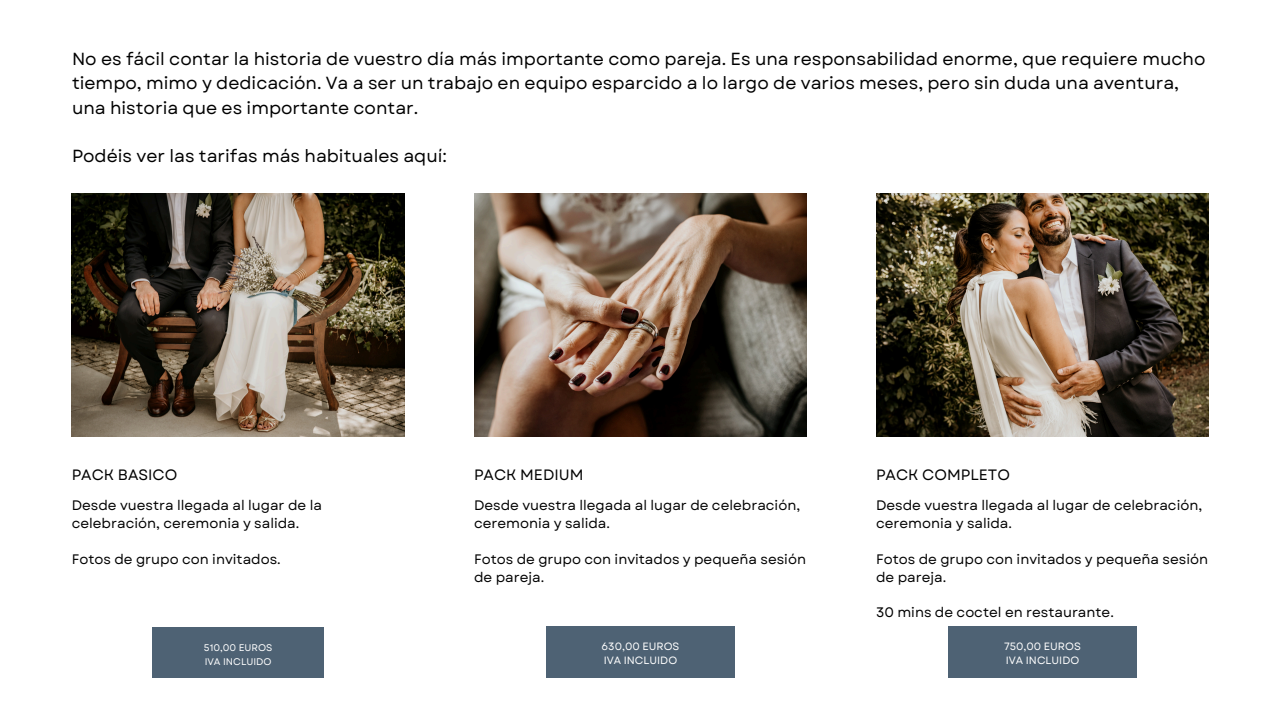
<style>
.page{position:relative;width:1281px;height:720px;background:#fff}
.page>*{position:absolute;margin:0;border:0;box-sizing:border-box;transform-origin:0 0}
.t1{font:17.5px/24.4px "Garet";color:#000}
.t2{font:15px "Garet";color:#000}
.t3{font:13.75px/17.8px "Garet";color:#000}
.t4{font:10.62px "Garet";color:#fff}
.t5{font:10.25px "Garet";color:#fff}
.t6{font:9.62px "Garet";color:#fff}
</style>
<div class="page">
<img style="left:72px;top:193px;width:333px;height:244px">
<img style="left:474px;top:193px;width:333px;height:244px">
<img style="left:876px;top:193px;width:333px;height:244px">
<div style="left:152px;top:628px;width:172px;height:50px;background:#4e6274"></div>
<div style="left:546px;top:626px;width:188px;height:52px;background:#4e6274"></div>
<div style="left:948px;top:626px;width:188px;height:52px;background:#4e6274"></div>
<p class="t1" style="left:72px;top:47px;width:1135px">No es fácil contar la historia de vuestro día más importante como pareja. Es una responsabilidad enorme, que requiere mucho tiempo, mimo y dedicación. Va a ser un trabajo en equipo esparcido a lo largo de varios meses, pero sin duda una aventura, una historia que es importante contar.</p>
<h3 class="t1" style="left:72px;top:144px;width:376px">Podéis ver las tarifas más habituales aquí:</h3>
<p class="t2" style="left:72px;top:464px;width:107px">PACK BASICO</p>
<p class="t2" style="left:474px;top:464px;width:111px">PACK MEDIUM</p>
<p class="t2" style="left:876px;top:464px;width:135px">PACK COMPLETO</p>
<h1 class="t3" style="left:72px;top:497px;width:252px">Desde vuestra llegada al lugar de la celebración, ceremonia y salida.</h1>
<p class="t3" style="left:72px;top:550px;width:210px">Fotos de grupo con invitados.</p>
<p class="t3" style="left:474px;top:497px;width:328px">Desde vuestra llegada al lugar de celebración, ceremonia y salida.</p>
<p class="t3" style="left:474px;top:550px;width:333px">Fotos de grupo con invitados y pequeña sesión de pareja.</p>
<h3 class="t3" style="left:876px;top:497px;width:328px">Desde vuestra llegada al lugar de celebración, ceremonia y salida.</h3>
<p class="t3" style="left:876px;top:550px;width:333px">Fotos de grupo con invitados y pequeña sesión de pareja.</p>
<h4 class="t3" style="left:876px;top:604px;width:239px">30 mins de coctel en restaurante.</h4>
<p class="t6" style="left:204px;top:641px;width:70px">510,00 EUROS</p>
<h3 class="t6" style="left:205px;top:654px;width:68px">IVA INCLUIDO</h3>
<p class="t4" style="left:601px;top:639px;width:79px">630,00 EUROS</p>
<h4 class="t4" style="left:604px;top:653px;width:75px">IVA INCLUIDO</h4>
<h3 class="t4" style="left:1004px;top:639px;width:78px">750,00 EUROS</h3>
<p class="t4" style="left:1005px;top:653px;width:75px">IVA INCLUIDO</p>
<p class="t5" style="left:1037px;top:640px;width:37px">acción</p>
</div>
